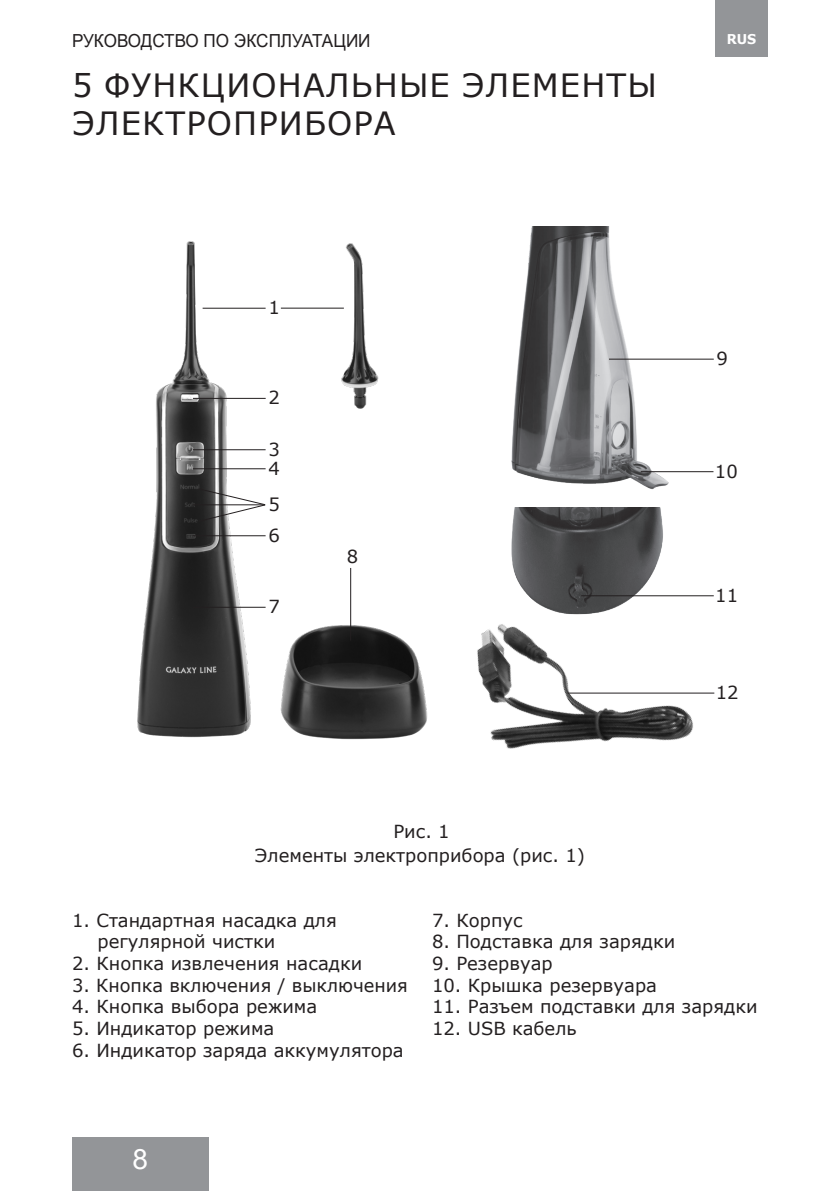
<style>
.page{position:relative;width:840px;height:1191px;background:#fff}
.page>*{position:absolute;margin:0;border:0;box-sizing:border-box;transform-origin:0 0}
.Заголовок{font:32px/38.4px "Verdana";letter-spacing:.035em;color:#231f20}
.t1{font:28px "Verdana";color:#fff}
.Текст{font:18px/21.6px "Verdana";color:#231f20}
.t2{font:18px "Arial";color:#231f20;scale:.95 1}
.t3{font:700 13.6px "Verdana";color:#fff;scale:.95 1}
.s1{font-family:"Arial"}
</style>
<div class="page">
<div style="left:714px;top:0;width:53px;height:57px;background:#939598"></div>
<div style="left:72px;top:1137px;width:136px;height:54px;background:#939598"></div>
<img style="left:511px;top:226px;width:181px;height:264px">
<img style="left:137px;top:241px;width:291px;height:499px">
<img style="left:511px;top:507px;width:152px;height:59px">
<img style="left:308px;top:241px;width:96px;height:191px">
<img style="left:477px;top:566px;width:238px;height:183px">
<hr style="left:202px;top:308px;width:63px;height:1px;background:#231f20">
<hr style="left:281px;top:308px;width:62px;height:1px;background:#231f20">
<hr style="left:193px;top:398px;width:72px;height:1px;background:#231f20">
<hr style="left:193px;top:449px;width:72px;height:1px;background:#231f20">
<hr style="left:193px;top:468px;width:72px;height:1px;background:#231f20">
<hr style="left:192px;top:504px;width:73px;height:1px;background:#231f20">
<svg style="left:197px;top:487px;width:69px;height:35px"></svg>
<hr style="left:193px;top:535px;width:72px;height:1px;background:#231f20">
<hr style="left:193px;top:607px;width:72px;height:1px;background:#231f20">
<hr style="left:350px;top:568px;width:1px;height:72px;background:#231f20">
<hr style="left:640px;top:471px;width:73px;height:1px;background:#231f20">
<hr style="left:608px;top:359px;width:105px;height:1px;background:#231f20">
<hr style="left:581px;top:595px;width:132px;height:1px;background:#231f20">
<hr style="left:567px;top:692px;width:147px;height:1px;background:#231f20">
<p class="t2" style="left:72px;top:29px;width:315px">РУКОВОДСТВО ПО ЭКCПЛУАТАЦИИ</p>
<p class="Заголовок" style="left:72px;top:65px;width:586px">5 ФУНКЦИОНАЛЬНЫЕ ЭЛЕМЕНТЫ<br>ЭЛЕКТРОПРИБОРА</p>
<p class="t3" style="left:726px;top:30px;width:33px">RUS</p>
<p class="Текст" style="left:268px;top:297px;width:13px">1</p>
<p class="Текст" style="left:268px;top:387px;width:13px">2</p>
<p class="Текст" style="left:268px;top:438px;width:13px">3</p>
<p class="Текст" style="left:268px;top:457px;width:13px">4</p>
<p class="Текст" style="left:268px;top:493px;width:13px">5</p>
<p class="Текст" style="left:268px;top:524px;width:13px">6</p>
<p class="Текст" style="left:268px;top:596px;width:13px">7</p>
<p class="Текст" style="left:347px;top:546px;width:13px">8</p>
<p class="Текст" style="left:393px;top:820px;width:58px">Рис. 1</p>
<p class="Текст" style="left:255px;top:845px;width:331px">Элементы электроприбора (рис. 1)</p>
<p class="Текст" style="left:716px;top:348px;width:13px">9</p>
<p class="Текст" style="left:714px;top:460px;width:24px">10</p>
<p class="Текст" style="left:714px;top:584px;width:24px">11</p>
<p class="Текст" style="left:715px;top:681px;width:24px">12</p>
<p class="Текст" style="left:97px;top:909px;width:241px;text-indent:-25px">1. Стандартная насадка для регулярной чистки</p>
<p class="Текст" style="left:72px;top:952px;width:291px">2. Кнопка извлечения насадки</p>
<p class="Текст" style="left:72px;top:974px;width:337px">3. Кнопка включения / выключения</p>
<p class="Текст" style="left:72px;top:995px;width:246px">4. Кнопка выбора режима</p>
<p class="Текст" style="left:72px;top:1017px;width:204px">5. Индикатор режима</p>
<p class="Текст" style="left:72px;top:1039px;width:333px">6. Индикатор заряда аккумулятора</p>
<p class="Текст" style="left:432px;top:909px;width:92px">7. Корпус</p>
<p class="Текст" style="left:432px;top:931px;width:245px">8. Подставка для зарядки</p>
<p class="Текст" style="left:432px;top:952px;width:122px">9. Резервуар</p>
<p class="Текст" style="left:432px;top:974px;width:226px">10. Крышка резервуара</p>
<p class="Текст" style="left:432px;top:995px;width:327px">11. Разъем подставки для зарядки</p>
<p class="Текст" style="left:432px;top:1017px;width:146px">12. USB кабель</p>
<h2 class="t1" style="left:131px;top:1132px;width:19px">8<span class="s1">8</span></h2>
</div>
